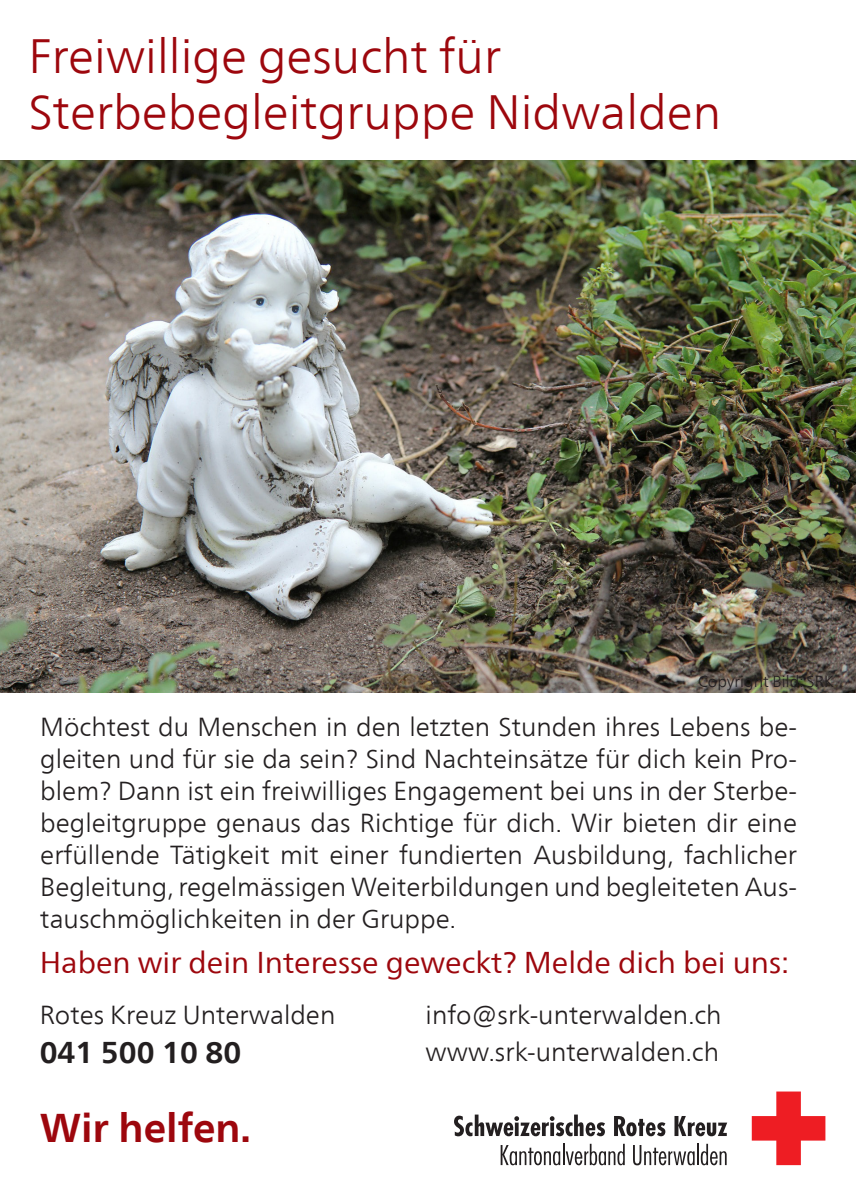
<style>
.page{position:relative;width:857px;height:1197px;background:#fff}
.page>*{position:absolute;margin:0;border:0;box-sizing:border-box;transform-origin:0 0}
._02-LT{font:300 48px/56px "Frutiger Neue LT Com";color:#9d070d}
._03-Zwischentitel{font:700 40px "Frutiger Neue LT Com";color:#9d070d}
._04-Zwischentitel_ro{font:30px "Frutiger Neue LT Com";color:#9d070d}
.t1{font:700 30px "Frutiger Neue LT Com";color:#231f20}
._04-Zwischentitel_ro-2{font:300 26px/32px "Frutiger Neue LT Com";color:#231f20;text-align:justify}
._04-Zwischentitel_ro-3{font:300 16px "Frutiger Neue LT Com";color:#231f20}
</style>
<div class="page">
<img style="left:0;top:161px;width:855px;height:531px">
<svg style="left:751px;top:1091px;width:74px;height:73px"></svg>
<svg style="left:454px;top:1114px;width:150px;height:22px"></svg>
<svg style="left:614px;top:1116px;width:51px;height:20px"></svg>
<svg style="left:674px;top:1116px;width:52px;height:20px"></svg>
<svg style="left:500px;top:1143px;width:124px;height:22px"></svg>
<svg style="left:633px;top:1145px;width:61px;height:20px"></svg>
<hr style="left:696px;top:1143px;width:2px;height:21px;background:#231f20">
<svg style="left:700px;top:1143px;width:26px;height:22px"></svg>
<p class="_02-LT" style="left:28px;top:27px;width:694px">Freiwillige gesucht für<br>Sterbebegleitgruppe Nidwalden</p>
<p class="_04-Zwischentitel_ro-3" style="left:697px;top:672px;width:137px">Copyright Bild: SRK</p>
<p class="_04-Zwischentitel_ro-2" style="left:40px;top:710px;width:757px">Möchtest du Menschen in den letzten Stunden ihres Lebens be&shy;gleiten und für sie da sein? Sind Nachteinsätze für dich kein Pro&shy;blem? Dann ist ein freiwilliges Engagement bei uns in der Sterbe&shy;begleitgruppe genaus das Richtige für dich. Wir bieten dir eine erfüllende Tätigkeit mit einer fundierten Ausbildung, fachlicher Begleitung, regelmässigen Weiterbildungen und begleiteten Aus&shy;tauschmöglichkeiten in der Gruppe.</p>
<p class="_04-Zwischentitel_ro" style="left:40px;top:944px;width:750px">Haben wir dein Interesse geweckt? Melde dich bei uns:</p>
<p class="_04-Zwischentitel_ro-2" style="left:40px;top:998px;width:297px">Rotes Kreuz Unterwalden</p>
<p class="t1" style="left:40px;top:1035px;width:203px">041 500 10 80</p>
<p class="_03-Zwischentitel" style="left:40px;top:1103px;width:213px">Wir helfen.</p>
<p class="_04-Zwischentitel_ro-2" style="left:425px;top:998px;width:297px">info@srk-unterwalden.ch</p>
<p class="_04-Zwischentitel_ro-2" style="left:425px;top:1035px;width:295px">www.srk-unterwalden.ch</p>
</div>
